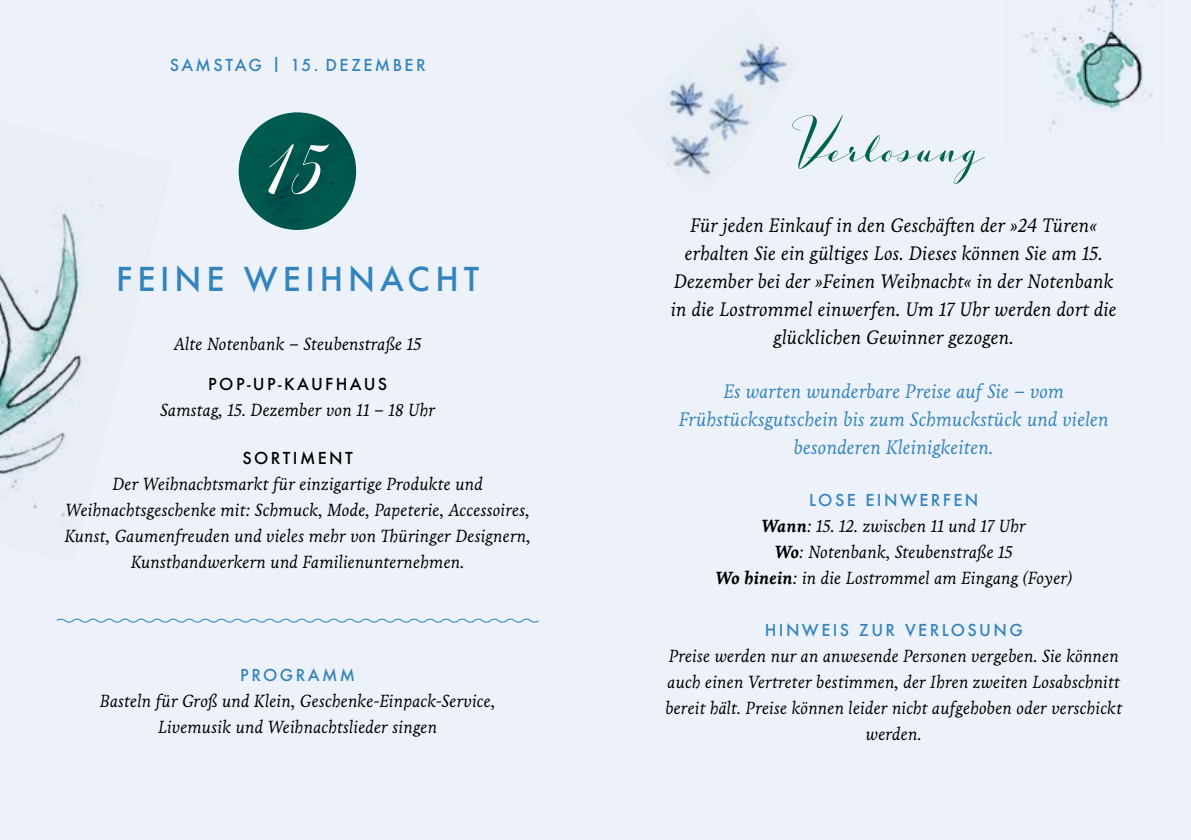
<style>
.page{position:relative;width:1191px;height:840px;background:#fff}
.page>*{position:absolute;margin:0;border:0;box-sizing:border-box;transform-origin:0 0}
.t1{font:120px "Luxus Brut Sparkling";color:#fff}
.t2{font:70px "Luxus Brut Sparkling";color:#006351}
.t3{font:500 32px "Futura";letter-spacing:.15em;color:#3384be}
.t4{font:italic 20px/28px "Livory";color:#000;text-align:center}
.t5{font:italic 20px/28px "Livory";color:#3384be;text-align:center}
.t6{font:italic 18px/26px "Livory";color:#000;text-align:center}
.t7{font:500 16px "Futura";letter-spacing:.15em;color:#3384be}
.t8{font:500 16px "Futura";letter-spacing:.15em;color:#000}
.s1{font-weight:700}
</style>
<div class="page">
<div style="left:0;top:0;width:1191px;height:839px;background:#edf2fa"></div>
<svg style="left:56px;top:618px;width:483px;height:5px"></svg>
<div style="left:239px;top:112px;width:117px;height:118px;background:#00574d;border-radius:50%"></div>
<img style="left:1024px;top:0;width:128px;height:131px">
<img style="left:0;top:204px;width:103px;height:314px">
<img style="left:665px;top:40px;width:124px;height:138px">
<p class="t7" style="left:170px;top:54px;width:257px">SAMSTAG | 15. DEZEMBER</p>
<h1 class="t1" style="left:270px;top:82px;width:63px">15</h1>
<h3 class="t3" style="left:116px;top:257px;width:364px">FEINE WEIHNACHT</h3>
<p class="t6" style="left:174px;top:330px;width:249px">Alte Notenbank – Steubenstraße 15</p>
<p class="t8" style="left:208px;top:373px;width:180px">POP-UP-KAUFHAUS</p>
<p class="t6" style="left:160px;top:397px;width:277px">Samstag, 15. Dezember von 11 – 18 Uhr</p>
<p class="t8" style="left:242px;top:446px;width:112px">SORTIMENT</p>
<p class="t6" style="left:65px;top:470px;width:468px">Der Weihnachtsmarkt für einzigartige Produkte und Weihnachtsgeschenke mit: Schmuck, Mode, Papeterie, Accessoires, Kunst, Gaumenfreuden und vieles mehr von Thüringer Designern, Kunsthandwerkern und Familienunternehmen.</p>
<p class="t7" style="left:240px;top:663px;width:116px">PROGRAMM</p>
<p class="t6" style="left:100px;top:687px;width:397px">Basteln für Groß und Klein, Geschenke-Einpack-Service,<br>Livemusik und Weihnachtslieder singen</p>
<h2 class="t2" style="left:800px;top:96px;width:189px">Verlosung</h2>
<p class="t4" style="left:670px;top:211px;width:448px">Für jeden Einkauf in den Geschäften der »24 Türen« erhalten Sie ein gültiges Los. Dieses können Sie am 15.<br>Dezember bei der »Feinen Weihnacht« in der Notenbank in die Lostrommel einwerfen. Um 17 Uhr werden dort die glücklichen Gewinner gezogen.</p>
<p class="t5" style="left:678px;top:377px;width:432px">Es warten wunderbare Preise auf Sie – vom<br>Frühstücksgutschein bis zum Schmuckstück und vielen besonderen Kleinigkeiten.</p>
<p class="t7" style="left:809px;top:489px;width:171px">LOSE EINWERFEN</p>
<p class="t6" style="left:715px;top:513px;width:358px"><span class="s1">Wann</span>: 15. 12. zwischen 11 und 17 Uhr<br><span class="s1">Wo</span>: Notenbank, Steubenstraße 15<br><span class="s1">Wo hinein</span>: in die Lostrommel am Eingang (Foyer)</p>
<p class="t7" style="left:765px;top:619px;width:260px">HINWEIS ZUR VERLOSUNG</p>
<p class="t6" style="left:665px;top:643px;width:458px">Preise werden nur an anwesende Personen vergeben. Sie können auch einen Vertreter bestimmen, der Ihren zweiten Losabschnitt bereit hält. Preise können leider nicht aufgehoben oder verschickt werden.</p>
</div>
